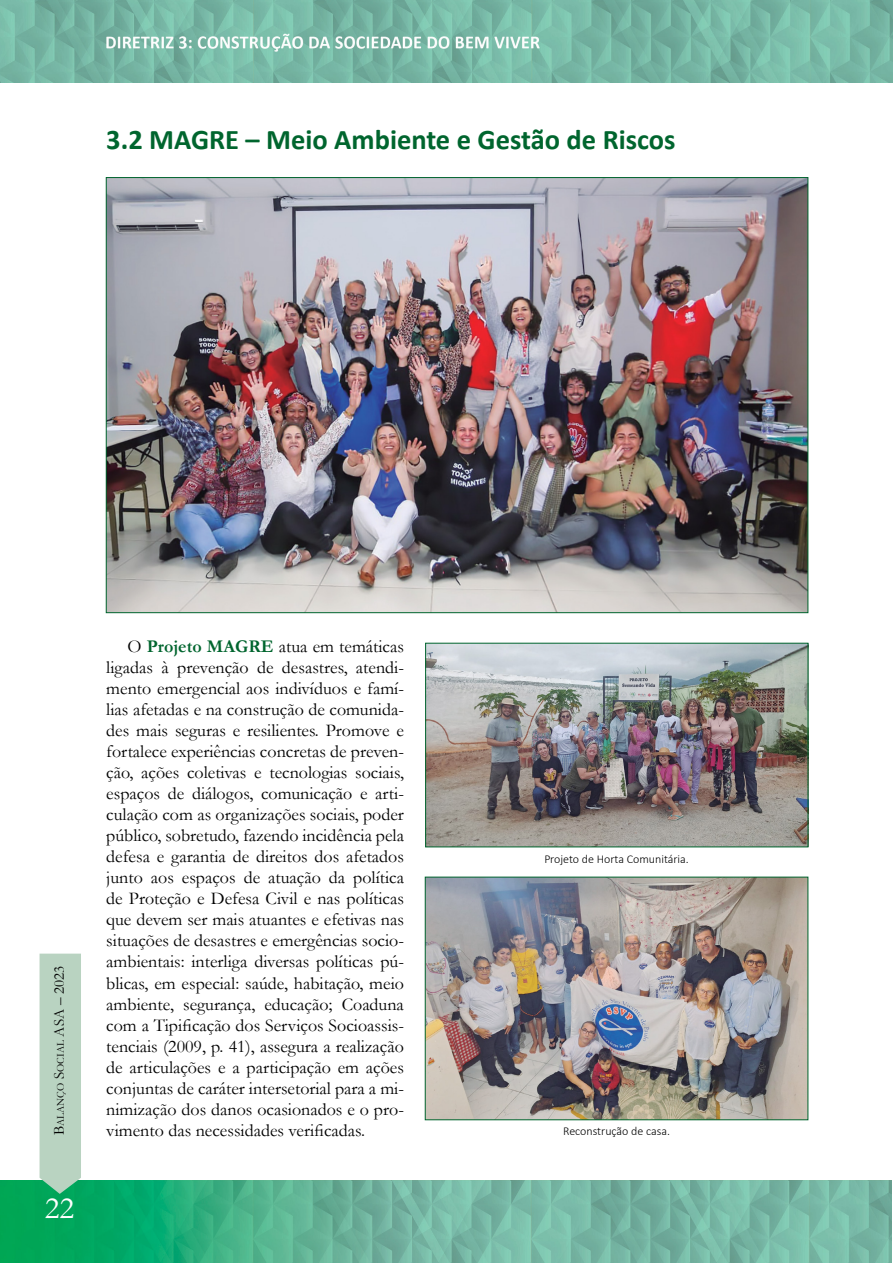
<style>
.page{position:relative;width:893px;height:1263px;background:#fff}
.page>*{position:absolute;margin:0;border:0;box-sizing:border-box;transform-origin:0 0}
.t1{font:31.5px "Garamond";color:#fff}
.t2{font:700 28.5px "Calibri";color:#00652e}
.t3{font:18px/21px "Garamond";color:#000;text-align:justify}
.t4{font:300 12px "Calibri";color:#000}
.t5{font:10.5px "Garamond";color:#000}
.s1{font-size:15px}
.s2{font-weight:700;color:#00652e}
</style>
<div class="page">
<img style="left:0;top:1180px;width:892px;height:83px">
<div style="left:40px;top:954px;width:41px;height:240px;background:#b9d3c1"></div>
<img style="left:0;top:0;width:892px;height:82px">
<img style="left:427px;top:645px;width:379px;height:200px">
<div style="left:425px;top:643px;width:383px;height:204px;border:1px solid #00652e"></div>
<img style="left:427px;top:879px;width:379px;height:239px">
<div style="left:425px;top:877px;width:383px;height:243px;border:1px solid #00652e"></div>
<img style="left:108px;top:179px;width:698px;height:432px">
<h2 class="t2" style="left:106px;top:121px;width:571px">3.2 MAGRE – Meio Ambiente e Gestão de Riscos</h2>
<p class="t5" style="left:53px;top:1135px;width:171px;rotate:-90deg"><span class="s1">B</span>alanço <span class="s1">S</span>ocial <span class="s1">ASA – 2023</span></p>
<h1 class="t1" style="left:45px;top:1186px;width:31px">22</h1>
<p class="t3" style="left:106px;top:636px;width:299px;text-indent:21px">O <span class="s2">Projeto MAGRE</span> atua em temáticas ligadas à prevenção de desastres, atendi&shy;mento emergencial aos indivíduos e famí&shy;lias afetadas e na construção de comunida&shy;des mais seguras e resilientes. Promove e fortalece experiências concretas de preven&shy;ção, ações coletivas e tecnologias sociais, espaços de diálogos, comunicação e arti&shy;culação com as organizações sociais, poder público, sobretudo, fazendo incidência pela defesa e garantia de direitos dos afetados junto aos espaços de atuação da política de Proteção e Defesa Civil e nas políticas que devem ser mais atuantes e efetivas nas situações de desastres e emergências socio&shy;ambientais: interliga diversas políticas pú&shy;blicas, em especial: saúde, habitação, meio ambiente, segurança, educação; Coaduna com a Tipificação dos Serviços Socioassis&shy;tenciais (2009, p. 41), assegura a realização de articulações e a participação em ações conjuntas de caráter intersetorial para a mi&shy;nimização dos danos ocasionados e o pro&shy;vimento das necessidades verificadas.</p>
<p class="t4" style="left:544px;top:852px;width:146px">Projeto de Horta Comunitária.</p>
<p class="t4" style="left:563px;top:1124px;width:108px">Reconstrução de casa.</p>
</div>
